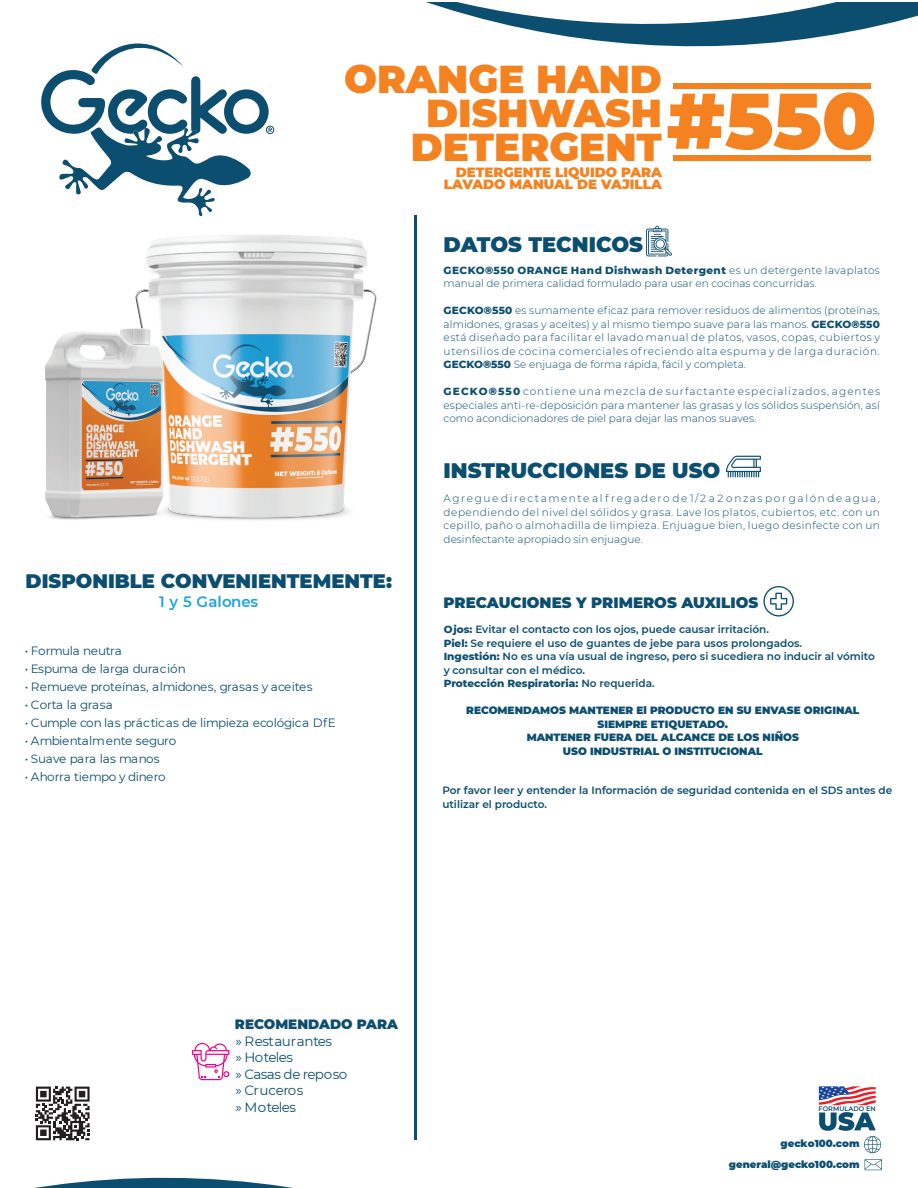
<style>
.page{position:relative;width:918px;height:1188px;background:#fff}
.page>*{position:absolute;margin:0;border:0;box-sizing:border-box;transform-origin:0 0}
.t1{font:900 38.85px "Montserrat";color:#f58220}
.t2{font:900 21px "Montserrat";color:#0c4e70}
.t3{font:900 19.5px "Montserrat";color:#0c4e70}
.t4{font:900 15px "Montserrat";color:#0c4e70}
.t5{font:600 15px "Montserrat";color:#1ea3dd}
.t6{font:13.5px/16.5px "Montserrat";letter-spacing:-.04em;color:#0c4e70}
.t7{font:900 13.5px "Montserrat";color:#0c4e70}
.t8{font:900 13.35px/12px "Montserrat";color:#f58220;text-align:right}
.t9{font:12px "Montserrat";letter-spacing:-.02em;color:#0c4e70}
.t10{font:300 10.5px/13.5px "Montserrat";color:#0c4e70;text-align:justify}
.t11{font:600 10.5px/13.5px "Montserrat";color:#0c4e70}
.t12{font:900 10.5px/13.5px "Montserrat";color:#0c4e70;text-align:center}
.t13{font:900 10.05px/20.1px "Montserrat";color:#0c4e70;text-align:right}
.t14{font:600 6.6px "Montserrat";color:#0c4e70}
.s1{font-weight:800}
</style>
<div class="page">
<svg style="left:426px;top:2px;width:492px;height:87px"></svg>
<svg style="left:34px;top:1131px;width:848px;height:57px"></svg>
<svg style="left:41px;top:43px;width:233px;height:120px"></svg>
<div style="left:673px;top:83px;width:198px;height:5px;background:#f58220"></div>
<div style="left:673px;top:156px;width:198px;height:5px;background:#f58220"></div>
<svg style="left:34px;top:1086px;width:58px;height:56px"></svg>
<svg style="left:36px;top:1087px;width:54px;height:53px"></svg>
<svg style="left:726px;top:456px;width:35px;height:21px"></svg>
<svg style="left:763px;top:586px;width:31px;height:30px"></svg>
<svg style="left:646px;top:226px;width:26px;height:30px"></svg>
<hr style="left:415px;top:215px;width:2px;height:925px;background:#0c4e70">
<svg style="left:192px;top:1043px;width:37px;height:37px"></svg>
<svg style="left:865px;top:1159px;width:17px;height:11px"></svg>
<svg style="left:818px;top:1086px;width:49px;height:20px"></svg>
<svg style="left:819px;top:1112px;width:62px;height:41px"></svg>
<svg style="left:819px;top:1086px;width:57px;height:19px"></svg>
<img style="left:59px;top:163px;width:356px;height:392px">
<img style="left:45px;top:313px;width:170px;height:220px">
<h1 class="t1" style="left:344px;top:50px;width:319px">ORANGE HAND</h1>
<h1 class="t1" style="left:426px;top:84px;width:237px">DISHWASH</h1>
<h1 class="t1" style="left:411px;top:118px;width:467px">DETERGENT<sup>#550</sup></h1>
<p class="t8" style="left:444px;top:165px;width:220px">DETERGENTE LIQUIDO PARA<br>LAVADO MANUAL DE VAJILLA</p>
<h2 class="t2" style="left:444px;top:229px;width:201px">DATOS TECNICOS</h2>
<p class="t10" style="left:444px;top:263px;width:438px"><span class="s1">GECKO®550 ORANGE Hand Dishwash Detergent</span> es un detergente lavaplatos manual de primera calidad formulado para usar en cocinas concurridas.</p>
<p class="t10" style="left:444px;top:303px;width:438px"><span class="s1">GECKO®550</span> es sumamente eficaz para remover residuos de alimentos (proteínas, almidones, grasas y aceites) y al mismo tiempo suave para las manos. <span class="s1">GECKO®550 </span>está diseñado para facilitar el lavado manual de platos, vasos, copas, cubiertos y utensilios de cocina comerciales ofreciendo alta espuma y de larga duración.<br><span class="s1">GECKO®550</span> Se enjuaga de forma rápida, fácil y completa.</p>
<p class="t10" style="left:444px;top:384px;width:438px"><span class="s1">GECKO®550</span> contiene una mezcla de surfactante especializados, agentes especiales anti-re-deposición para mantener las grasas y los sólidos suspensión, así como acondicionadores de piel para dejar las manos suaves.</p>
<h2 class="t2" style="left:444px;top:455px;width:278px">INSTRUCCIONES DE USO</h2>
<h3 class="t3" style="left:26px;top:566px;width:368px">DISPONIBLE CONVENIENTEMENTE:</h3>
<h3 class="t5" style="left:159px;top:591px;width:101px">1 y 5 Galones</h3>
<p class="t9" style="left:25px;top:642px;width:99px">• Formula neutra</p>
<p class="t9" style="left:25px;top:660px;width:163px">• Espuma de larga duración</p>
<p class="t9" style="left:25px;top:678px;width:289px">• Remueve proteínas, almidones, grasas y aceites</p>
<p class="t9" style="left:25px;top:696px;width:90px">• Corta la grasa</p>
<p class="t9" style="left:25px;top:714px;width:313px">• Cumple con las prácticas de limpieza ecológica DfE</p>
<p class="t9" style="left:25px;top:732px;width:153px">• Ambientalmente seguro</p>
<p class="t9" style="left:25px;top:750px;width:136px">• Suave para las manos</p>
<p class="t9" style="left:25px;top:768px;width:143px">• Ahorra tiempo y dinero</p>
<p class="t10" style="left:444px;top:492px;width:438px">Agregue directamente al fregadero de 1/2 a 2 onzas por galón de agua, dependiendo del nivel del sólidos y grasa. Lave los platos, cubiertos, etc. con un cepillo, paño o almohadilla de limpieza. Enjuague bien, luego desinfecte con un desinfectante apropiado sin enjuague.</p>
<h3 class="t4" style="left:444px;top:591px;width:316px">PRECAUCIONES Y PRIMEROS AUXILIOS</h3>
<p class="t11" style="left:444px;top:622px;width:433px"><span class="s1">Ojos:</span> Evitar el contacto con los ojos, puede causar irritación.<br><span class="s1">Piel:</span> Se requiere el uso de guantes de jebe para usos prolongados.<br><span class="s1">Ingestión:</span> No es una vía usual de ingreso, pero si sucediera no inducir al vómito y consultar con el médico.<br><span class="s1">Protección Respiratoria:</span> No requerida.</p>
<p class="t12" style="left:466px;top:703px;width:395px">RECOMENDAMOS MANTENER El PRODUCTO EN SU ENVASE ORIGINAL SIEMPRE ETIQUETADO.<br>MANTENER FUERA DEL ALCANCE DE LOS NIÑOS<br>USO INDUSTRIAL O INSTITUCIONAL</p>
<p class="t11" style="left:442px;top:784px;width:451px">Por favor leer y entender la Información de seguridad contenida en el SDS antes de utilizar el producto.</p>
<p class="t7" style="left:235px;top:1014px;width:165px">RECOMENDADO PARA</p>
<p class="t6" style="left:235px;top:1032px;width:113px">» Restaurantes<br>» Hoteles<br>» Casas de reposo » Cruceros<br>» Moteles</p>
<p class="t14" style="left:819px;top:1104px;width:59px">FORMULADO EN</p>
<p class="t13" style="left:729px;top:1133px;width:132px">gecko100.com general@gecko100.com</p>
</div>
